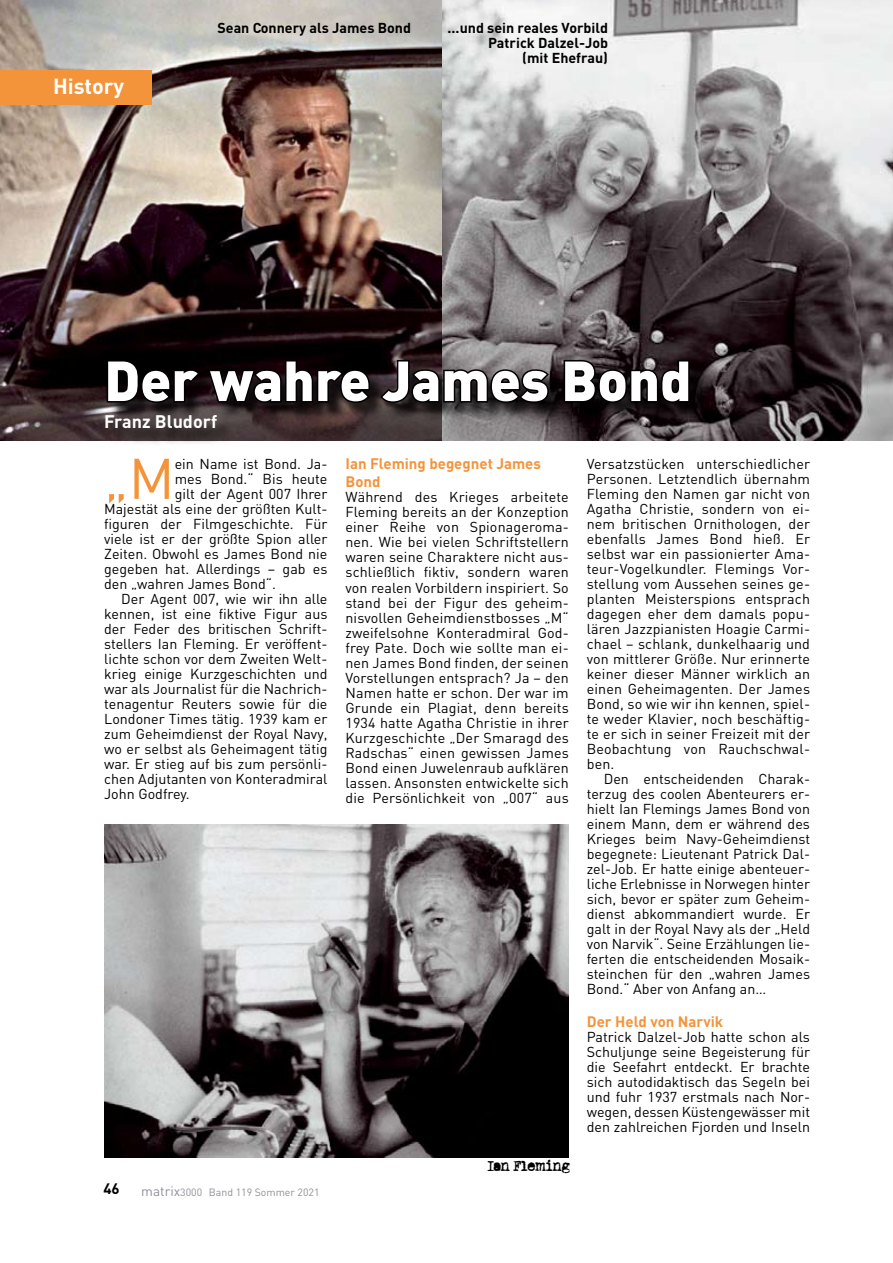
<style>
.page{position:relative;width:893px;height:1263px;background:#fff}
.page>*{position:absolute;margin:0;border:0;box-sizing:border-box;transform-origin:0 0}
.t1{font:56.4px "DIN";color:#f3943b}
.t2{font:900 55.5px "DIN";color:#fff}
.t3{font:700 21.6px "DIN";color:#fff}
.t4{font:700 18px "DIN";color:#fff}
.t5{font:700 15px/18px "DIN";color:#f3943b}
.t6{font:700 15px "DIN";color:#000}
.t7{font:14.25px/15px "DIN";color:#000;text-align:justify}
.t8{font:700 14.25px/15px "DIN";color:#000;text-align:right}
.t9{font:12px "Oldtypewriter";color:#000}
.t10{font:10.5px "DIN";color:#8d9095}
.s1{font-size:13.5px}
</style>
<div class="page">
<img style="left:0;top:0;width:893px;height:440px">
<div style="left:106px;top:361px;width:604px;height:87px;background:#000;opacity:.75"></div>
<svg style="left:105px;top:358px;width:267px;height:47px;background:#0c0608"></svg>
<svg style="left:378px;top:358px;width:173px;height:47px;background:#342f31"></svg>
<svg style="left:562px;top:358px;width:129px;height:47px;background:#171213"></svg>
<img style="left:104px;top:824px;width:465px;height:333px">
<div style="left:0;top:70px;width:152px;height:34px;background:#f3943b"></div>
<h3 class="t3" style="left:53px;top:73px;width:73px">History</h3>
<p class="t8" style="left:217px;top:20px;width:195px">Sean Connery als James Bond</p>
<p class="t8" style="left:447px;top:20px;width:162px">...und sein reales Vorbild<br>Patrick Dalzel-Job<br>(mit Ehefrau)</p>
<h2 class="t2" style="left:104px;top:345px;width:589px">Der wahre James Bond</h2>
<p class="t4" style="left:104px;top:409px;width:115px">Franz Bludorf</p>
<h1 class="t1" style="left:104px;top:442px;width:72px">„M</h1>
<p class="t7" style="left:175px;top:456px;width:154px">ein Name ist Bond. Ja-</p>
<p class="t7" style="left:175px;top:471px;width:154px">mes Bond.“ Bis heute</p>
<p class="t7" style="left:175px;top:486px;width:154px">gilt der Agent 007 Ihrer</p>
<p class="t7" style="left:104px;top:501px;width:225px">Majestät als eine der größten Kult-</p>
<p class="t7" style="left:104px;top:516px;width:225px">figuren der Filmgeschichte. Für</p>
<p class="t7" style="left:104px;top:531px;width:225px">viele ist er der größte Spion aller</p>
<p class="t7" style="left:104px;top:546px;width:225px">Zeiten. Obwohl es James Bond nie</p>
<p class="t7" style="left:104px;top:561px;width:225px">gegeben hat. Allerdings – gab es</p>
<p class="t7" style="left:104px;top:576px;width:173px">den „wahren James Bond“.</p>
<p class="t7" style="left:121px;top:591px;width:208px">Der Agent 007, wie wir ihn alle</p>
<p class="t7" style="left:104px;top:606px;width:225px">kennen, ist eine fiktive Figur aus</p>
<p class="t7" style="left:104px;top:621px;width:225px">der Feder des britischen Schrift-</p>
<p class="t7" style="left:104px;top:636px;width:225px">stellers Ian Fleming. Er veröffent-</p>
<p class="t7" style="left:104px;top:651px;width:225px">lichte schon vor dem Zweiten Welt-</p>
<p class="t7" style="left:104px;top:666px;width:225px">krieg einige Kurzgeschichten und</p>
<p class="t7" style="left:104px;top:681px;width:225px">war als Journalist für die Nachrich-</p>
<p class="t7" style="left:104px;top:696px;width:225px">tenagentur Reuters sowie für die</p>
<p class="t7" style="left:104px;top:711px;width:225px">Londoner Times tätig. 1939 kam er</p>
<p class="t7" style="left:104px;top:726px;width:225px">zum Geheimdienst der Royal Navy,</p>
<p class="t7" style="left:104px;top:741px;width:225px">wo er selbst als Geheimagent tätig</p>
<p class="t7" style="left:104px;top:756px;width:225px">war. Er stieg auf bis zum persönli-</p>
<p class="t7" style="left:104px;top:771px;width:225px">chen Adjutanten von Konteradmiral</p>
<p class="t7" style="left:104px;top:786px;width:87px">John Godfrey.</p>
<p class="t6" style="left:103px;top:1179px;width:18px">46</p>
<p class="t10" style="left:141px;top:1185px;width:180px"><span class="s1">matrix</span>3000 Band 119 Sommer 2021</p>
<p class="t5" style="left:345px;top:455px;width:197px">Ian Fleming begegnet James<br>Bond</p>
<p class="t7" style="left:345px;top:489px;width:225px">Während des Krieges arbeitete Fleming bereits an der Konzeption einer Reihe von Spionageroma&shy;nen. Wie bei vielen Schriftstellern waren seine Charaktere nicht aus&shy;schließlich fiktiv, sondern waren von realen Vorbildern inspiriert. So stand bei der Figur des geheim&shy;nisvollen Geheimdienstbosses „M“ zweifelsohne Konteradmiral God&shy;frey Pate. Doch wie sollte man ei&shy;nen James Bond finden, der seinen Vorstellungen entsprach? Ja – den Namen hatte er schon. Der war im Grunde ein Plagiat, denn bereits 1934 hatte Agatha Christie in ihrer Kurzgeschichte „Der Smaragd des Radschas“ einen gewissen James Bond einen Juwelenraub aufklären lassen. Ansonsten entwickelte sich die Persönlichkeit von „007“ aus</p>
<p class="t9" style="left:488px;top:1158px;width:84px">Ian Fleming</p>
<p class="t7" style="left:587px;top:456px;width:225px">Versatzstücken unterschiedlicher Personen. Letztendlich übernahm Fleming den Namen gar nicht von Agatha Christie, sondern von ei&shy;nem britischen Ornithologen, der ebenfalls James Bond hieß. Er selbst war ein passionierter Ama&shy;teur-Vogelkundler. Flemings Vor&shy;stellung vom Aussehen seines ge&shy;planten Meisterspions entsprach dagegen eher dem damals popu&shy;lären Jazzpianisten Hoagie Carmi&shy;chael – schlank, dunkelhaarig und von mittlerer Größe. Nur erinnerte keiner dieser Männer wirklich an einen Geheimagenten. Der James Bond, so wie wir ihn kennen, spiel&shy;te weder Klavier, noch beschäftig&shy;te er sich in seiner Freizeit mit der Beobachtung von Rauchschwal&shy;ben.</p>
<p class="t7" style="left:587px;top:771px;width:225px;text-indent:17px">Den entscheidenden Charak&shy;terzug des coolen Abenteurers er&shy;hielt Ian Flemings James Bond von einem Mann, dem er während des Krieges beim Navy-Geheimdienst begegnete: Lieutenant Patrick Dal&shy;zel-Job. Er hatte einige abenteuer&shy;liche Erlebnisse in Norwegen hinter sich, bevor er später zum Geheim&shy;dienst abkommandiert wurde. Er galt in der Royal Navy als der „Held von Narvik“. Seine Erzählungen lie&shy;ferten die entscheidenden Mosaik&shy;steinchen für den „wahren James Bond.“ Aber von Anfang an…</p>
<p class="t5" style="left:587px;top:1012px;width:138px">Der Held von Narvik</p>
<p class="t7" style="left:587px;top:1029px;width:225px">Patrick Dalzel-Job hatte schon als Schuljunge seine Begeisterung für die Seefahrt entdeckt. Er brachte sich autodidaktisch das Segeln bei und fuhr 1937 erstmals nach Nor&shy;wegen, dessen Küstengewässer mit den zahlreichen Fjorden und Inseln</p>
</div>
